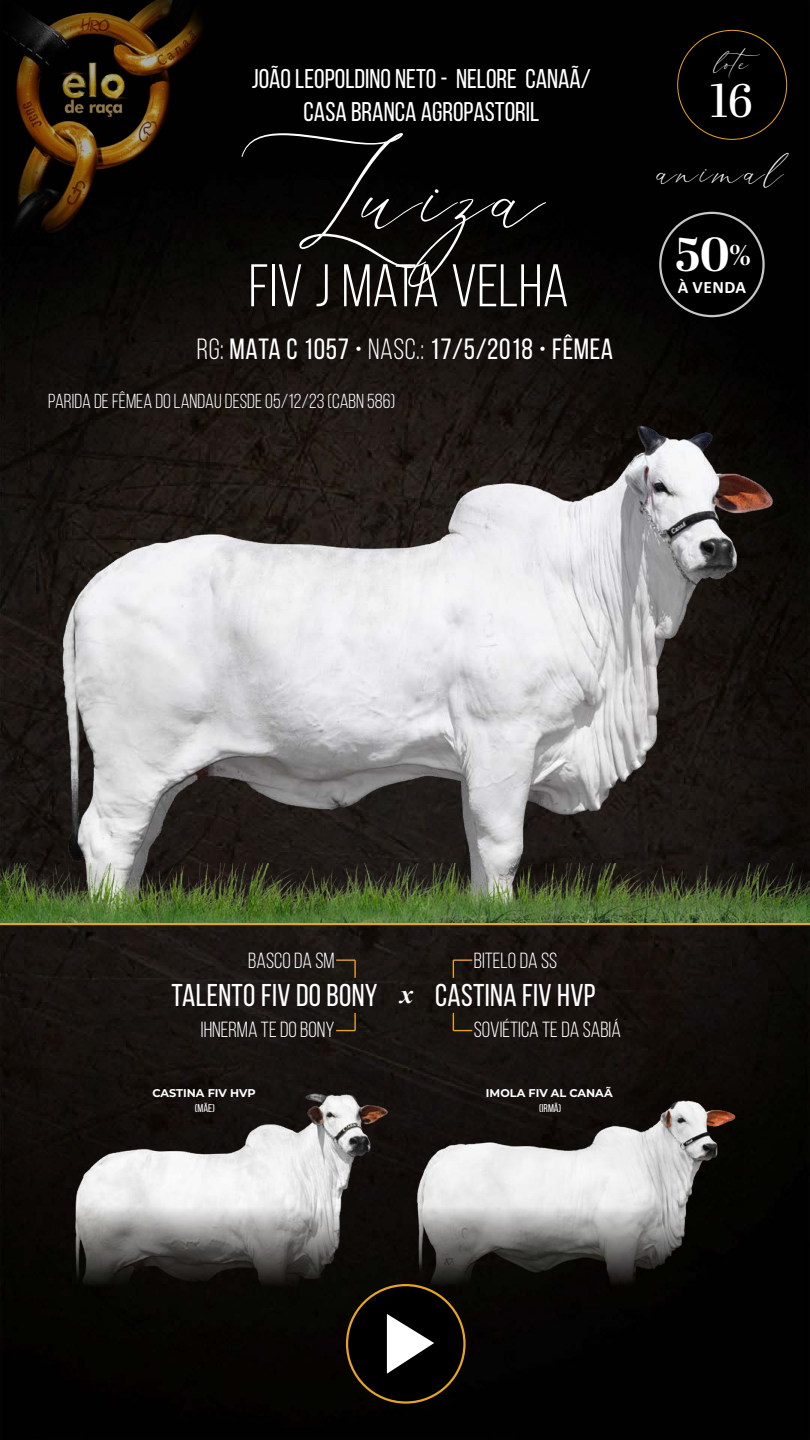
<style>
.page{position:relative;width:810px;height:1440px;background:#fff}
.page>*{position:absolute;margin:0;border:0;box-sizing:border-box;transform-origin:0 0}
.t1{font:108.75px "Aerotis";letter-spacing:.03em;color:#fff}
.t2{font:60px "Bebas Neue";letter-spacing:.005em;color:#fff}
.t3{font:700 47.7px "Abril Display";color:#fff}
.t4{font:46.95px "Abril Display";color:#fff}
.t5{font:42.08px "Aerotis";letter-spacing:.07em;color:#fff}
.t6{font:31.5px "Bebas Neue";letter-spacing:.01em;color:#fff}
.t7{font:29.25px "Bebas Neue";letter-spacing:.02em;color:#fff}
.t8{font:27.08px/32.5px "Bebas Neue";color:#fff;text-align:center}
.t9{font:26.78px "Aerotis";color:#fff}
.t10{font:21.9px "Bebas Neue";color:#fff}
.t11{font:20.25px "Bebas Neue";color:#fff}
.t12{font:700 17.48px "Calibri";letter-spacing:.03em;color:#fff}
.t13{font:700 11.25px "Montserrat";color:#fff}
.t14{font:11.25px "Bebas Neue";color:#fff}
.s1{font-style:inherit}
.s2{font-size:28.65px}
.s3{font-family:"Times New Roman";font-weight:700;font-style:italic;font-size:26.03px}
</style>
<div class="page">
<img style="left:0;top:0;width:810px;height:1440px">
<hr style="left:0;top:922px;width:810px;height:3px;background:#e6a427">
<div style="left:347px;top:1285px;width:117px;height:118px;background:#000;border-radius:50%"></div>
<svg style="left:387px;top:1316px;width:47px;height:58px"></svg>
<img style="left:19px;top:405px;width:780px;height:459px">
<svg style="left:336px;top:959px;width:20px;height:19px"></svg>
<svg style="left:453px;top:959px;width:19px;height:19px"></svg>
<svg style="left:336px;top:1013px;width:20px;height:18px"></svg>
<svg style="left:453px;top:1013px;width:19px;height:18px"></svg>
<div style="left:678px;top:30px;width:109px;height:109px;background:#000;border-radius:50%"></div>
<img style="left:0;top:0;width:213px;height:252px">
<img style="left:52px;top:1076px;width:346px;height:240px">
<img style="left:398px;top:1091px;width:345px;height:225px">
<img style="left:0;top:864px;width:810px;height:58px">
<div style="left:660px;top:213px;width:104px;height:103px;background:#000;border-radius:50%"></div>
<div style="left:659px;top:212px;width:106px;height:105px;border:2px solid #c6c6c6;border-radius:50%"></div>
<p class="t8" style="left:252px;top:62px;width:341px">JOÃO LEOPOLDINO NETO - NELORE CANAÃ/<br>CASA BRANCA AGROPASTORIL</p>
<h1 class="t1" style="left:242px;top:132px;width:305px">Luiza</h1>
<h2 class="t2" style="left:249px;top:253px;width:321px">FIV J MATA VELHA</h2>
<p class="t7" style="left:197px;top:333px;width:418px"><span class="s1">RG:</span> MATA C 1057 <span class="s1">• NASC.:</span> 17/5/2018 <span class="s1">•</span> FÊMEA</p>
<p class="t11" style="left:48px;top:390px;width:349px">PARIDA DE FÊMEA DO LANDAU DESDE 05/12/23 (CABN 586)</p>
<p class="t9" style="left:716px;top:47px;width:56px">lote</p>
<h3 class="t4" style="left:710px;top:69px;width:44px">16</h3>
<h3 class="t5" style="left:658px;top:146px;width:127px">animal</h3>
<h3 class="t3" style="left:676px;top:221px;width:77px">50<span class="s2">%</span></h3>
<p class="t12" style="left:678px;top:275px;width:70px">À VENDA</p>
<p class="t10" style="left:248px;top:949px;width:88px">BASCO DA SM</p>
<p class="t10" style="left:474px;top:949px;width:85px">BITELO DA SS</p>
<p class="t6" style="left:172px;top:978px;width:243px">TALENTO FIV DO BONY <span class="s3">x</span></p>
<p class="t6" style="left:435px;top:978px;width:162px">CASTINA FIV HVP</p>
<p class="t10" style="left:201px;top:1018px;width:135px">IHNERMA TE DO BONY</p>
<p class="t10" style="left:474px;top:1018px;width:149px">SOVIÉTICA TE DA SABIÁ</p>
<p class="t13" style="left:152px;top:1085px;width:105px">CASTINA FIV HVP</p>
<p class="t14" style="left:195px;top:1102px;width:22px">(MÃE)</p>
<p class="t13" style="left:486px;top:1085px;width:128px">IMOLA FIV AL CANAÃ</p>
<p class="t14" style="left:539px;top:1102px;width:24px">(IRMÃ)</p>
</div>
